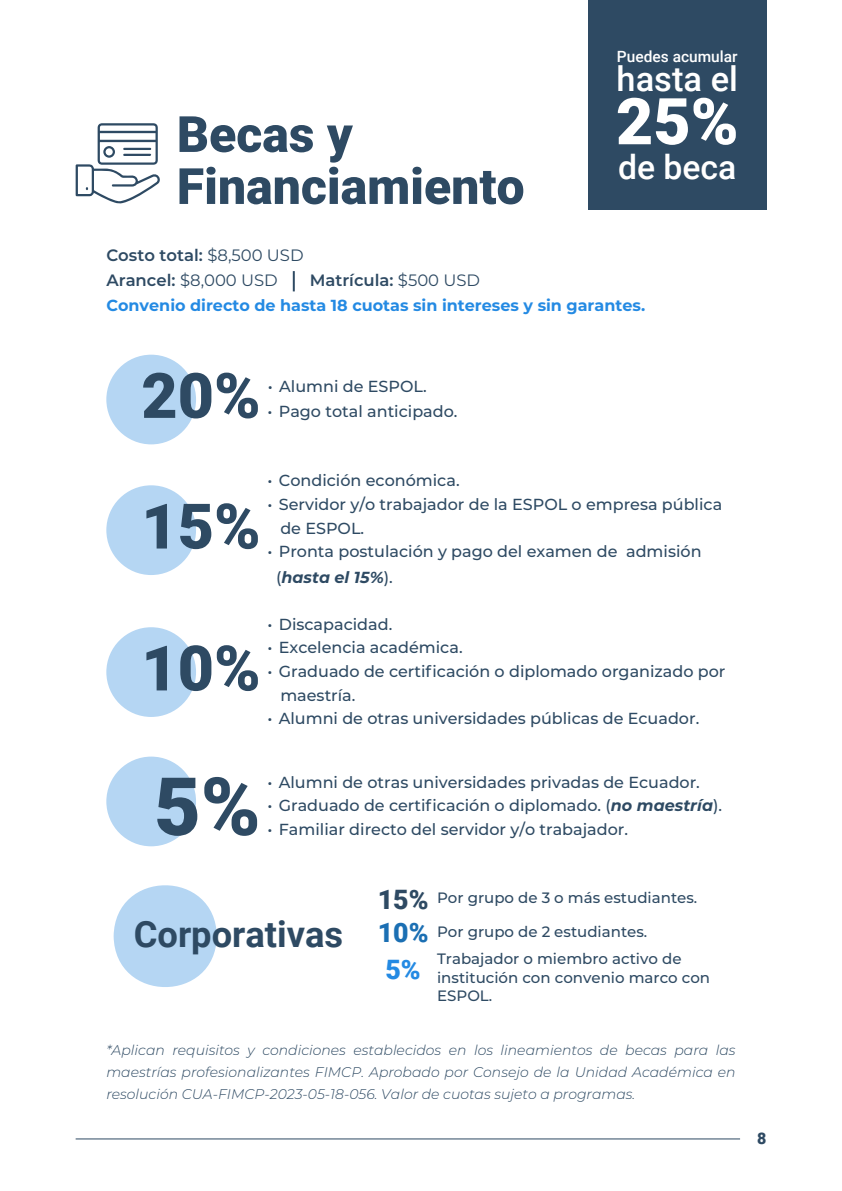
<style>
.page{position:relative;width:842px;height:1191px;background:#fff}
.page>*{position:absolute;margin:0;border:0;box-sizing:border-box;transform-origin:0 0}
.t1{font:900 80.6px "Roboto";color:#2e4a63}
.t2{font:900 64.6px "Roboto";color:#fff}
.t3{font:900 62.8px "Roboto";color:#2e4a63}
.t4{font:900 50px/52px "Roboto";color:#2e4a63}
.t5{font:700 36.4px "Roboto";color:#2e4a63}
.t6{font:500 34.4px "Roboto";color:#fff}
.t7{font:500 33.8px "Roboto";color:#fff}
.t8{font:900 26.8px "Roboto";color:#248ae3}
.t9{font:600 16.4px/25px "Montserrat";color:#2e4a63}
.t10{font:500 16px/24px "Montserrat";color:#2e4a63}
.t11{font:700 16px "Montserrat";color:#248ae3}
.t12{font:900 16px "Roboto";color:#2e4a63}
.t13{font:500 15.4px "Roboto";color:#fff}
.t14{font:500 15px/27.8px "Montserrat";color:#2e4a63}
.t15{font:italic 300 14px/22px "Montserrat";color:#2e4a63;text-align:justify}
.s1{font-weight:400}
.s2{font-weight:700;font-style:italic}
.s3{font-family:"Roboto";font-weight:900;font-size:26.8px}
.s4{font-family:"Roboto";font-weight:900;font-size:26.8px;color:#1b6fb3}
</style>
<div class="page">
<hr style="left:76px;top:1138px;width:664px;height:1px;background:#2e4a63">
<svg style="left:76px;top:123px;width:84px;height:81px"></svg>
<hr style="left:293px;top:271px;width:2px;height:20px;background:#2e4a63">
<div style="left:106px;top:355px;width:90px;height:89px;background:#b5d6f3;border-radius:50%"></div>
<div style="left:106px;top:485px;width:90px;height:90px;background:#b5d6f3;border-radius:50%"></div>
<div style="left:106px;top:627px;width:90px;height:90px;background:#b5d6f3;border-radius:50%"></div>
<div style="left:106px;top:756px;width:90px;height:90px;background:#b5d6f3;border-radius:50%"></div>
<svg style="left:114px;top:885px;width:103px;height:102px"></svg>
<div style="left:588px;top:0;width:178px;height:209px;background:#2e4a63"></div>
<h3 class="t4" style="left:177px;top:112px;width:349px">Becas y<br>Financiamiento</h3>
<p class="t9" style="left:106px;top:243px;width:199px">Costo total: <span class="s1">$8,500 USD<br></span>Arancel: <span class="s1">$8,000 USD</span></p>
<p class="t9" style="left:310px;top:268px;width:172px">Matrícula: <span class="s1">$500 USD</span></p>
<p class="t13" style="left:617px;top:47px;width:122px">Puedes acumular</p>
<h3 class="t6" style="left:617px;top:59px;width:123px">hasta el</h3>
<h2 class="t2" style="left:616px;top:95px;width:124px">25%</h2>
<h3 class="t7" style="left:618px;top:148px;width:120px">de beca</h3>
<p class="t11" style="left:106px;top:298px;width:540px">Convenio directo de hasta 18 cuotas sin intereses y sin garantes.</p>
<h3 class="t3" style="left:141px;top:370px;width:121px">20%</h3>
<p class="t10" style="left:268px;top:374px;width:160px">• Alumni de ESPOL.</p>
<p class="t10" style="left:267px;top:399px;width:192px">• Pago total anticipado.</p>
<p class="t10" style="left:267px;top:469px;width:194px">• Condición económica.</p>
<h3 class="t3" style="left:141px;top:501px;width:121px">15%</h3>
<p class="t10" style="left:280px;top:492px;width:443px;text-indent:-13px">• Servidor y/o trabajador de la ESPOL o empresa pública de ESPOL.</p>
<p class="t10" style="left:276px;top:539px;width:427px;line-height:26px;text-indent:-9px">• Pronta postulación y pago del examen de admisión (<span class="s2">hasta el 15%</span>).</p>
<p class="t10" style="left:267px;top:612px;width:126px">• Discapacidad.</p>
<h3 class="t3" style="left:141px;top:642px;width:121px">10%</h3>
<p class="t10" style="left:267px;top:635px;width:197px">• Excelencia académica.</p>
<p class="t10" style="left:280px;top:659px;width:447px;text-indent:-13px">• Graduado de certificación o diplomado organizado por maestría.</p>
<p class="t10" style="left:267px;top:706px;width:433px">• Alumni de otras universidades públicas de Ecuador.</p>
<h1 class="t1" style="left:154px;top:774px;width:108px">5%</h1>
<p class="t10" style="left:267px;top:770px;width:434px">• Alumni de otras universidades privadas de Ecuador.</p>
<p class="t10" style="left:267px;top:794px;width:456px">• Graduado de certificación o diplomado. (<span class="s2">no maestría</span>).</p>
<p class="t10" style="left:267px;top:817px;width:362px">• Familiar directo del servidor y/o trabajador.</p>
<h3 class="t5" style="left:134px;top:920px;width:211px">Corporativas</h3>
<p class="t14" style="left:378px;top:884px;width:321px"><span class="s3">15%</span> Por grupo de 3 o más estudiantes.</p>
<p class="t14" style="left:437px;top:917px;width:246px;text-indent:-59px"><span class="s4">10%</span> Por grupo de 2 estudiantes.<br>Trabajador o miembro activo de</p>
<p class="t14" style="left:437px;top:968px;width:275px;line-height:18.4px">institución con convenio marco con<br>ESPOL.</p>
<h3 class="t8" style="left:385px;top:958px;width:37px">5%</h3>
<p class="t15" style="left:106px;top:1040px;width:631px">*Aplican requisitos y condiciones establecidos en los lineamientos de becas para las maestrías profesionalizantes FIMCP. Aprobado por Consejo de la Unidad Académica en resolución CUA-FIMCP-2023-05-18-056. Valor de cuotas sujeto a programas.</p>
<p class="t12" style="left:757px;top:1131px;width:11px">8</p>
</div>
